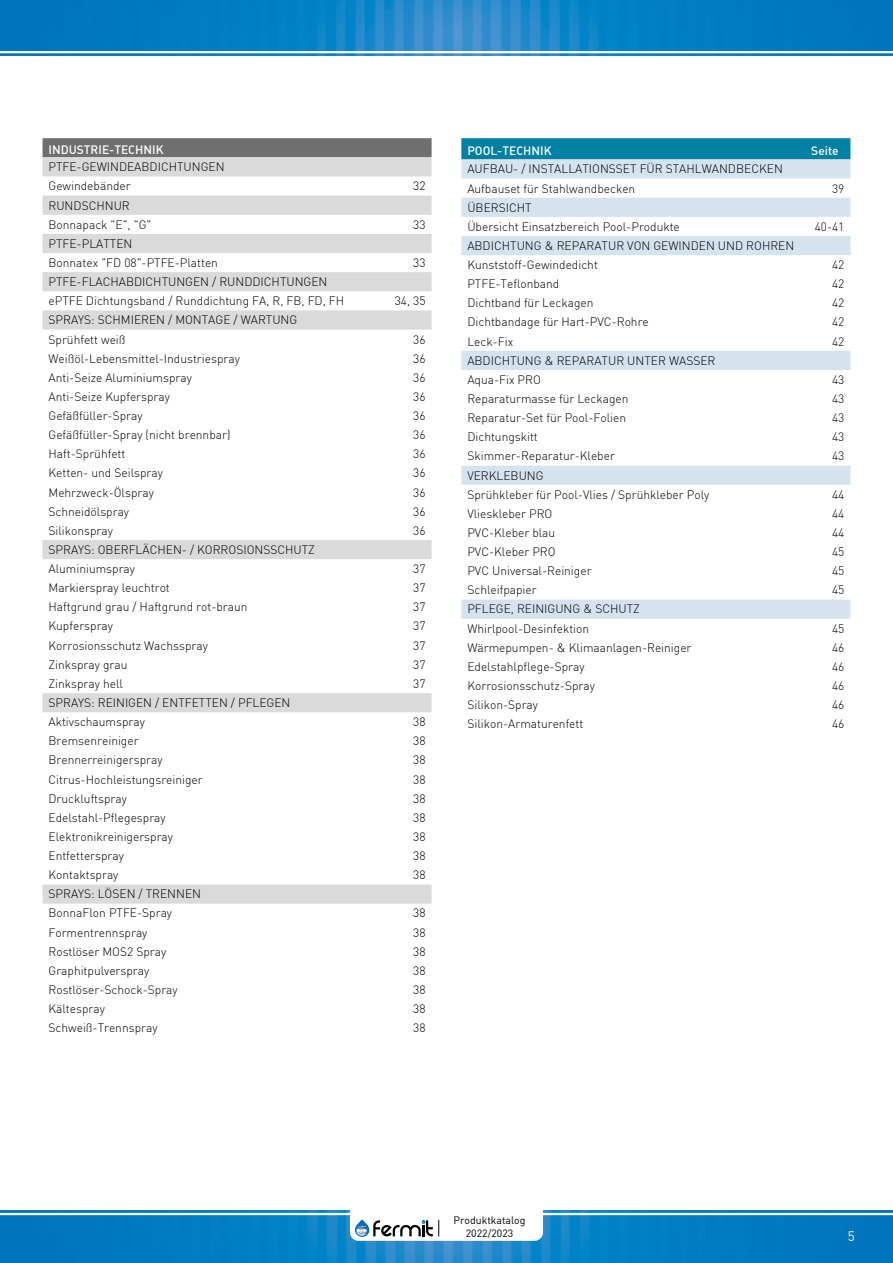
<style>
.page{position:relative;width:893px;height:1263px;background:#fff}
.page>*{position:absolute;margin:0;border:0;box-sizing:border-box;transform-origin:0 0}
.t1{font:13.5px "DIN";color:#fff}
.t2{font:300 12px/19.2px "DIN";color:#000}
.t3{font:12px "DIN Medium Alternate";color:#fff}
.t4{font:10.5px/12.6px "DIN";color:#000;text-align:center}
</style>
<div class="page">
<img style="left:0;top:1210px;width:893px;height:53px">
<img style="left:0;top:0;width:893px;height:56px">
<hr style="left:0;top:51px;width:893px;height:2px;background:#fff">
<hr style="left:0;top:1213px;width:893px;height:2px;background:#fff">
<svg style="left:350px;top:1210px;width:193px;height:31px"></svg>
<div style="left:43px;top:138px;width:389px;height:19px;background:#706f6f"></div>
<svg style="left:43px;top:157px;width:389px;height:747px"></svg>
<div style="left:461px;top:138px;width:389px;height:21px;background:#0081a4"></div>
<svg style="left:461px;top:159px;width:389px;height:460px"></svg>
<p class="t3" style="left:49px;top:142px;width:117px">INDUSTRIE-TECHNIK</p>
<p class="t2" style="left:49px;top:157px;width:178px">PTFE-GEWINDEABDICHTUNGEN<br>Gewindebänder</p>
<p class="t2" style="left:49px;top:196px;width:104px">RUNDSCHNUR<br>Bonnapack "E", "G"</p>
<p class="t2" style="left:49px;top:234px;width:171px">PTFE-PLATTEN<br>Bonnatex "FD 08"-PTFE-Platten</p>
<p class="t2" style="left:49px;top:272px;width:297px">PTFE-FLACHABDICHTUNGEN / RUNDDICHTUNGEN ePTFE Dichtungsband / Runddichtung FA, R, FB, FD, FH</p>
<p class="t2" style="left:49px;top:310px;width:250px">SPRAYS: SCHMIEREN / MONTAGE / WARTUNG<br>Sprühfett weiß</p>
<p class="t2" style="left:413px;top:176px;width:14px">32</p>
<p class="t2" style="left:413px;top:215px;width:14px">33</p>
<p class="t2" style="left:413px;top:253px;width:14px">33</p>
<p class="t2" style="left:395px;top:291px;width:32px">34, 35</p>
<p class="t2" style="left:413px;top:329px;width:14px">36</p>
<p class="t2" style="left:49px;top:349px;width:193px">Weißöl-Lebensmittel-Industriespray</p>
<p class="t2" style="left:413px;top:349px;width:14px">36</p>
<p class="t2" style="left:49px;top:368px;width:145px">Anti-Seize Aluminiumspray</p>
<p class="t2" style="left:413px;top:368px;width:14px">36</p>
<p class="t2" style="left:49px;top:387px;width:123px">Anti-Seize Kupferspray</p>
<p class="t2" style="left:413px;top:387px;width:14px">36</p>
<p class="t2" style="left:49px;top:406px;width:96px">Gefäßfüller-Spray</p>
<p class="t2" style="left:413px;top:406px;width:14px">36</p>
<p class="t2" style="left:49px;top:425px;width:183px">Gefäßfüller-Spray (nicht brennbar)</p>
<p class="t2" style="left:413px;top:425px;width:14px">36</p>
<p class="t2" style="left:49px;top:444px;width:78px">Haft-Sprühfett</p>
<p class="t2" style="left:413px;top:444px;width:14px">36</p>
<p class="t2" style="left:49px;top:463px;width:116px">Ketten- und Seilspray</p>
<p class="t2" style="left:413px;top:463px;width:14px">36</p>
<p class="t2" style="left:49px;top:482px;width:107px">Mehrzweck-Ölspray</p>
<p class="t2" style="left:413px;top:482px;width:14px">36</p>
<p class="t2" style="left:49px;top:502px;width:82px">Schneidölspray</p>
<p class="t2" style="left:413px;top:502px;width:14px">36</p>
<p class="t2" style="left:49px;top:521px;width:66px">Silikonspray</p>
<p class="t2" style="left:413px;top:521px;width:14px">36</p>
<p class="t2" style="left:49px;top:540px;width:268px">SPRAYS: OBERFLÄCHEN- / KORROSIONSSCHUTZ<br>Aluminiumspray</p>
<p class="t2" style="left:413px;top:559px;width:14px">37</p>
<p class="t2" style="left:49px;top:578px;width:123px">Markierspray leuchtrot</p>
<p class="t2" style="left:413px;top:578px;width:14px">37</p>
<p class="t2" style="left:49px;top:597px;width:201px">Haftgrund grau / Haftgrund rot-braun</p>
<p class="t2" style="left:413px;top:597px;width:14px">37</p>
<p class="t2" style="left:49px;top:616px;width:66px">Kupferspray</p>
<p class="t2" style="left:413px;top:616px;width:14px">37</p>
<p class="t2" style="left:49px;top:635px;width:161px">Korrosionsschutz Wachsspray</p>
<p class="t2" style="left:413px;top:635px;width:14px">37</p>
<p class="t2" style="left:49px;top:655px;width:80px">Zinkspray grau</p>
<p class="t2" style="left:413px;top:655px;width:14px">37</p>
<p class="t2" style="left:49px;top:674px;width:76px">Zinkspray hell</p>
<p class="t2" style="left:413px;top:674px;width:14px">37</p>
<p class="t2" style="left:49px;top:693px;width:243px">SPRAYS: REINIGEN / ENTFETTEN / PFLEGEN<br>Aktivschaumspray</p>
<p class="t2" style="left:413px;top:712px;width:14px">38</p>
<p class="t2" style="left:49px;top:731px;width:92px">Bremsenreiniger</p>
<p class="t2" style="left:413px;top:731px;width:14px">38</p>
<p class="t2" style="left:49px;top:750px;width:116px">Brennerreinigerspray</p>
<p class="t2" style="left:413px;top:750px;width:14px">38</p>
<p class="t2" style="left:49px;top:769px;width:156px">Citrus-Hochleistungsreiniger</p>
<p class="t2" style="left:413px;top:769px;width:14px">38</p>
<p class="t2" style="left:49px;top:789px;width:80px">Druckluftspray</p>
<p class="t2" style="left:413px;top:789px;width:14px">38</p>
<p class="t2" style="left:49px;top:808px;width:119px">Edelstahl-Pflegespray</p>
<p class="t2" style="left:413px;top:808px;width:14px">38</p>
<p class="t2" style="left:49px;top:827px;width:126px">Elektronikreinigerspray</p>
<p class="t2" style="left:413px;top:827px;width:14px">38</p>
<p class="t2" style="left:49px;top:846px;width:77px">Entfetterspray</p>
<p class="t2" style="left:413px;top:846px;width:14px">38</p>
<p class="t2" style="left:49px;top:865px;width:71px">Kontaktspray</p>
<p class="t2" style="left:413px;top:865px;width:14px">38</p>
<p class="t2" style="left:49px;top:884px;width:154px">SPRAYS: LÖSEN / TRENNEN<br>BonnaFlon PTFE-Spray</p>
<p class="t2" style="left:413px;top:903px;width:14px">38</p>
<p class="t2" style="left:49px;top:922px;width:100px">Formentrennspray</p>
<p class="t2" style="left:413px;top:922px;width:14px">38</p>
<p class="t2" style="left:49px;top:942px;width:119px">Rostlöser MOS2 Spray</p>
<p class="t2" style="left:413px;top:942px;width:14px">38</p>
<p class="t2" style="left:49px;top:961px;width:102px">Graphitpulverspray</p>
<p class="t2" style="left:413px;top:961px;width:14px">38</p>
<p class="t2" style="left:49px;top:980px;width:131px">Rostlöser-Schock-Spray</p>
<p class="t2" style="left:413px;top:980px;width:14px">38</p>
<p class="t2" style="left:49px;top:999px;width:58px">Kältespray</p>
<p class="t2" style="left:413px;top:999px;width:14px">38</p>
<p class="t2" style="left:49px;top:1018px;width:110px">Schweiß-Trennspray</p>
<p class="t2" style="left:413px;top:1018px;width:14px">38</p>
<p class="t3" style="left:467px;top:143px;width:86px">POOL-TECHNIK</p>
<p class="t3" style="left:811px;top:143px;width:29px">Seite</p>
<p class="t2" style="left:467px;top:159px;width:317px">AUFBAU- / INSTALLATIONSSET FÜR STAHLWANDBECKEN<br>Aufbauset für Stahlwandbecken</p>
<p class="t2" style="left:832px;top:179px;width:14px">39</p>
<p class="t2" style="left:467px;top:198px;width:214px">ÜBERSICHT<br>Übersicht Einsatzbereich Pool-Produkte</p>
<p class="t2" style="left:467px;top:236px;width:328px">ABDICHTUNG &amp; REPARATUR VON GEWINDEN UND ROHREN<br>Kunststoff-Gewindedicht</p>
<p class="t2" style="left:815px;top:217px;width:31px">40-41</p>
<p class="t2" style="left:832px;top:255px;width:14px">42</p>
<p class="t2" style="left:467px;top:274px;width:94px">PTFE-Teflonband</p>
<p class="t2" style="left:832px;top:274px;width:14px">42</p>
<p class="t2" style="left:467px;top:293px;width:128px">Dichtband für Leckagen</p>
<p class="t2" style="left:832px;top:293px;width:14px">42</p>
<p class="t2" style="left:467px;top:312px;width:183px">Dichtbandage für Hart-PVC-Rohre</p>
<p class="t2" style="left:832px;top:312px;width:14px">42</p>
<p class="t2" style="left:467px;top:332px;width:47px">Leck-Fix</p>
<p class="t2" style="left:832px;top:332px;width:14px">42</p>
<p class="t2" style="left:467px;top:351px;width:250px">ABDICHTUNG &amp; REPARATUR UNTER WASSER<br>Aqua-Fix PRO</p>
<p class="t2" style="left:832px;top:370px;width:14px">43</p>
<p class="t2" style="left:467px;top:389px;width:163px">Reparaturmasse für Leckagen</p>
<p class="t2" style="left:832px;top:389px;width:14px">43</p>
<p class="t2" style="left:467px;top:408px;width:160px">Reparatur-Set für Pool-Folien</p>
<p class="t2" style="left:832px;top:408px;width:14px">43</p>
<p class="t2" style="left:467px;top:427px;width:72px">Dichtungskitt</p>
<p class="t2" style="left:832px;top:427px;width:14px">43</p>
<p class="t2" style="left:467px;top:446px;width:149px">Skimmer-Reparatur-Kleber</p>
<p class="t2" style="left:832px;top:446px;width:14px">43</p>
<p class="t2" style="left:467px;top:465px;width:243px">VERKLEBUNG<br>Sprühkleber für Pool-Vlies / Sprühkleber Poly</p>
<p class="t2" style="left:832px;top:485px;width:14px">44</p>
<p class="t2" style="left:467px;top:504px;width:87px">Vlieskleber PRO</p>
<p class="t2" style="left:832px;top:504px;width:14px">44</p>
<p class="t2" style="left:467px;top:523px;width:89px">PVC-Kleber blau</p>
<p class="t2" style="left:832px;top:523px;width:14px">44</p>
<p class="t2" style="left:467px;top:542px;width:90px">PVC-Kleber PRO</p>
<p class="t2" style="left:832px;top:542px;width:14px">45</p>
<p class="t2" style="left:467px;top:561px;width:126px">PVC Universal-Reiniger</p>
<p class="t2" style="left:832px;top:561px;width:14px">45</p>
<p class="t2" style="left:467px;top:580px;width:71px">Schleifpapier</p>
<p class="t2" style="left:832px;top:580px;width:14px">45</p>
<p class="t2" style="left:467px;top:599px;width:174px">PFLEGE, REINIGUNG &amp; SCHUTZ<br>Whirlpool-Desinfektion</p>
<p class="t2" style="left:832px;top:618px;width:14px">45</p>
<p class="t2" style="left:467px;top:638px;width:226px">Wärmepumpen- &amp; Klimaanlagen-Reiniger</p>
<p class="t2" style="left:832px;top:638px;width:14px">46</p>
<p class="t2" style="left:467px;top:657px;width:119px">Edelstahlpflege-Spray</p>
<p class="t2" style="left:832px;top:657px;width:14px">46</p>
<p class="t2" style="left:467px;top:676px;width:129px">Korrosionsschutz-Spray</p>
<p class="t2" style="left:832px;top:676px;width:14px">46</p>
<p class="t2" style="left:467px;top:695px;width:72px">Silikon-Spray</p>
<p class="t2" style="left:832px;top:695px;width:14px">46</p>
<p class="t2" style="left:467px;top:714px;width:118px">Silikon-Armaturenfett</p>
<p class="t2" style="left:832px;top:714px;width:14px">46</p>
<p class="t4" style="left:454px;top:1214px;width:73px">Produktkatalog<br>2022/2023</p>
<p class="t1" style="left:848px;top:1227px;width:9px">5</p>
</div>
